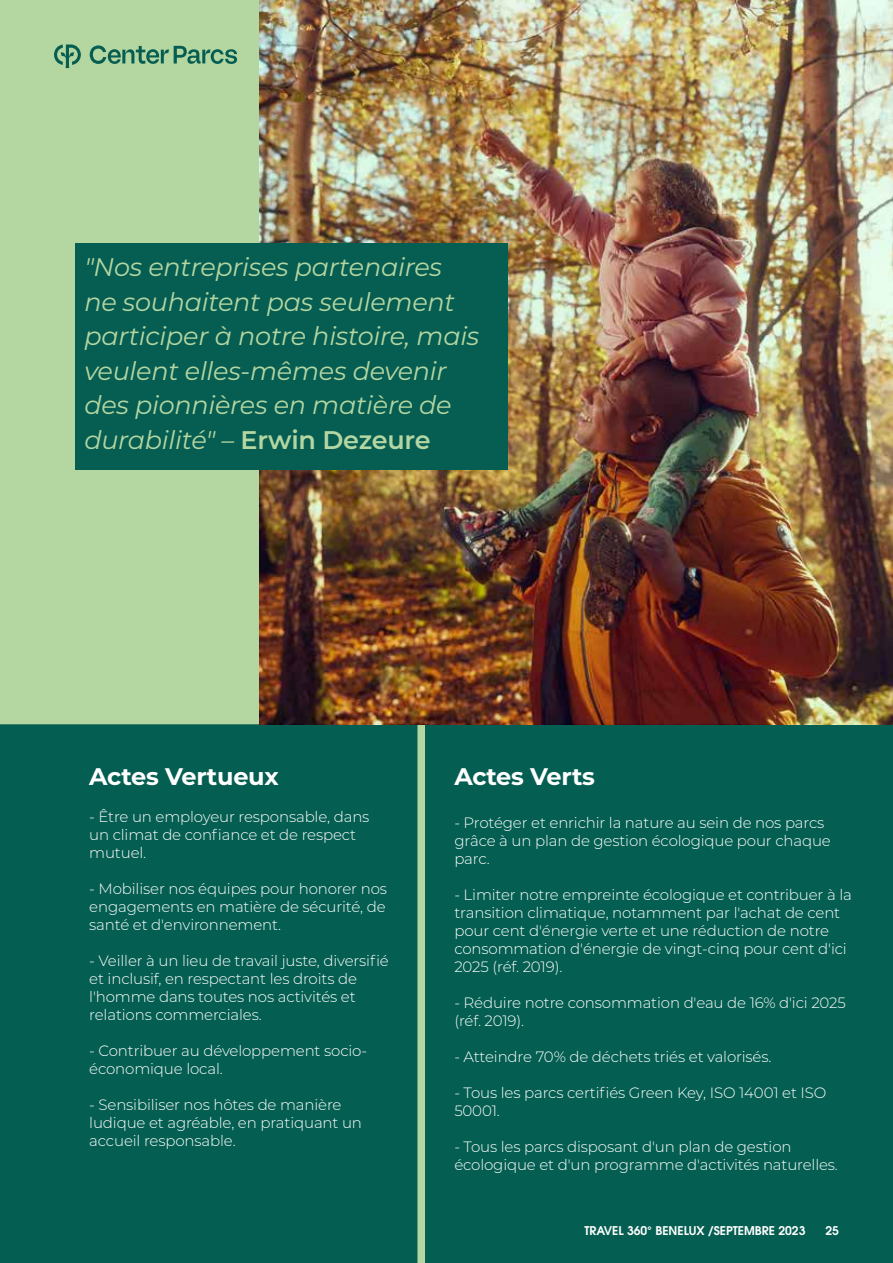
<style>
.page{position:relative;width:893px;height:1263px;background:#fff}
.page>*{position:absolute;margin:0;border:0;box-sizing:border-box;transform-origin:0 0}
.t1{font:italic 25.5px/34.5px "Montserrat";letter-spacing:-.01em;color:#b4d6a2}
.t2{font:700 24px "Montserrat";letter-spacing:-.01em;color:#fff}
.t3{font:300 15px/18px "Montserrat";letter-spacing:-.01em;color:#fff}
.t4{font:600 12px "Avant Garde LT";color:#fff}
.s1{font-weight:600;font-style:normal}
</style>
<div class="page">
<div style="left:0;top:0;width:425px;height:1263px;background:#b4d6a1"></div>
<div style="left:425px;top:724px;width:468px;height:539px;background:#045e51"></div>
<div style="left:0;top:724px;width:417px;height:539px;background:#045e51"></div>
<svg style="left:54px;top:44px;width:183px;height:24px"></svg>
<img style="left:259px;top:0;width:634px;height:724px">
<div style="left:76px;top:243px;width:432px;height:227px;background:#065e52"></div>
<h1 class="t1" style="left:84px;top:249px;width:397px">"Nos entreprises partenaires ne souhaitent pas seulement participer à notre histoire, mais veulent elles-mêmes devenir des pionnières en matière de durabilité" – <span class="s1">Erwin Dezeure</span></h1>
<h2 class="t2" style="left:89px;top:759px;width:191px">Actes Vertueux</h2>
<h2 class="t2" style="left:454px;top:759px;width:142px">Actes Verts</h2>
<p class="t3" style="left:89px;top:807px;width:282px">- Être un employeur responsable, dans un climat de confiance et de respect mutuel.</p>
<p class="t3" style="left:89px;top:879px;width:299px;text-align:justify">- Mobiliser nos équipes pour honorer nos engagements en matière de sécurité, de santé et d'environnement.</p>
<p class="t3" style="left:89px;top:951px;width:301px">- Veiller à un lieu de travail juste, diversifié et inclusif, en respectant les droits de l'homme dans toutes nos activités et relations commerciales.</p>
<p class="t3" style="left:89px;top:1041px;width:279px">- Contribuer au développement socio&shy;économique local.</p>
<p class="t3" style="left:89px;top:1095px;width:274px">- Sensibiliser nos hôtes de manière ludique et agréable, en pratiquant un accueil responsable.</p>
<p class="t3" style="left:454px;top:813px;width:378px">- Protéger et enrichir la nature au sein de nos parcs grâce à un plan de gestion écologique pour chaque parc.</p>
<p class="t3" style="left:454px;top:885px;width:399px">- Limiter notre empreinte écologique et contribuer à la transition climatique, notamment par l'achat de cent pour cent d'énergie verte et une réduction de notre consommation d'énergie de vingt-cinq pour cent d'ici 2025 (réf. 2019).</p>
<p class="t3" style="left:454px;top:993px;width:393px">- Réduire notre consommation d'eau de 16% d'ici 2025 (réf. 2019).</p>
<p class="t3" style="left:454px;top:1047px;width:319px">- Atteindre 70% de déchets triés et valorisés.</p>
<p class="t3" style="left:454px;top:1083px;width:373px">- Tous les parcs certifiés Green Key, ISO 14001 et ISO<br>50001.</p>
<p class="t3" style="left:454px;top:1137px;width:385px">- Tous les parcs disposant d'un plan de gestion écologique et d'un programme d'activités naturelles.</p>
<p class="t4" style="left:584px;top:1222px;width:222px">TRAVEL 360° BENELUX /SEPTEMBRE 2023</p>
<p class="t4" style="left:825px;top:1222px;width:15px">25</p>
<p class="t4" style="left:617px;top:1222px;width:160px">TRAVEL 360° BENELUX / JUNI</p>
</div>
